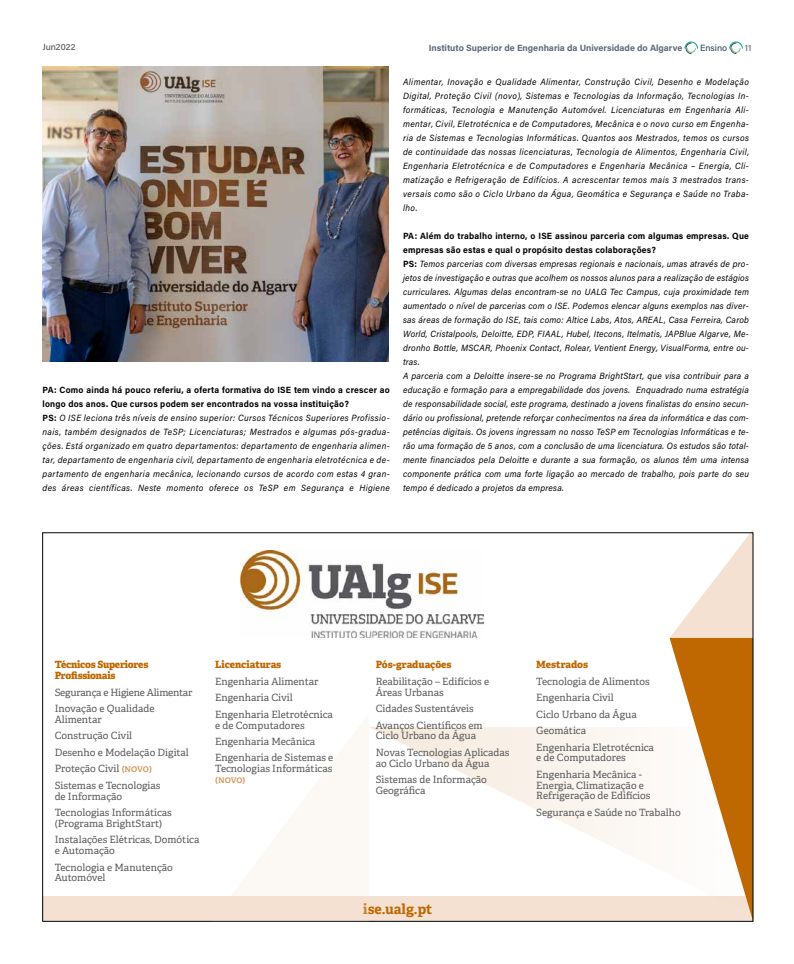
<style>
.page{position:relative;width:794px;height:964px;background:#fff}
.page>*{position:absolute;margin:0;border:0;box-sizing:border-box;transform-origin:0 0}
.t1{font:700 14px "Adelle";color:#bf6700}
.t2{font:10px/16.5px "Adelle";color:#5a5a5d}
.t3{font:800 10px/10.8px "Adelle";letter-spacing:-.02em;color:#bf6700}
.t4{font:10px/16.5px "Adelle";letter-spacing:-.02em;color:#5a5a5d}
.t5{font:600 10px "Adelle";color:#d4965a}
.t6{font:italic 9px/14px "Acumin Pro";letter-spacing:.025em;color:#000;text-align:justify;scale:.95 1}
.t7{font:italic 9px/14px "Acumin Pro";letter-spacing:.045em;color:#000;scale:.95 1}
.t8{font:700 9px "Acumin Pro";color:#5c687c}
.t9{font:500 9px "Acumin Pro";color:#565655}
.t10{font:500 9px "Acumin Pro";color:#394d63}
.t11{font:500 9px "Acumin Pro";color:#5c687c}
.s1{font-weight:700;font-style:normal}
.s2{font-weight:600;color:#d4965a}
</style>
<div class="page">
<svg style="left:684px;top:41px;width:14px;height:13px"></svg>
<svg style="left:729px;top:41px;width:14px;height:13px"></svg>
<div style="left:43px;top:896px;width:710px;height:25px;background:#f4e1d1"></div>
<svg style="left:669px;top:530px;width:84px;height:197px"></svg>
<img style="left:240px;top:551px;width:243px;height:87px">
<img style="left:43px;top:67px;width:345px;height:295px">
<svg style="left:211px;top:920px;width:158px;height:1px"></svg>
<svg style="left:369px;top:727px;width:384px;height:189px"></svg>
<p class="t9" style="left:43px;top:40px;width:35px">Jun2022</p>
<p class="t8" style="left:429px;top:42px;width:255px">Instituto Superior de Engenharia da Universidade do Algarve</p>
<p class="t10" style="left:700px;top:42px;width:29px">Ensino</p>
<p class="t11" style="left:745px;top:42px;width:8px">11</p>
<p class="t7" style="left:43px;top:382px;width:367px"><span class="s1">PA: Como ainda há pouco referiu, a oferta formativa do ISE tem vindo a crescer ao longo dos anos. Que cursos podem ser encontrados na vossa instituição?<br>PS:</span> O ISE leciona três níveis de ensino superior: Cursos Técnicos Superiores Profissio&shy;nais, também designados de TeSP; Licenciaturas; Mestrados e algumas pós-gradua&shy;ções. Está organizado em quatro departamentos: departamento de engenharia alimen&shy;tar, departamento de engenharia civil, departamento de engenharia eletrotécnica e de&shy;partamento de engenharia mecânica, lecionando cursos de acordo com estas 4 gran&shy;des áreas científicas. Neste momento oferece os TeSP em Segurança e Higiene</p>
<p class="t6" style="left:403px;top:74px;width:366px">Alimentar, Inovação e Qualidade Alimentar, Construção Civil, Desenho e Modelação Digital, Proteção Civil (novo), Sistemas e Tecnologias da Informação, Tecnologias In&shy;formáticas, Tecnologia e Manutenção Automóvel. Licenciaturas em Engenharia Ali&shy;mentar, Civil, Eletrotécnica e de Computadores, Mecânica e o novo curso em Engenha&shy;ria de Sistemas e Tecnologias Informáticas. Quantos aos Mestrados, temos os cursos de continuidade das nossas licenciaturas, Tecnologia de Alimentos, Engenharia Civil, Engenharia Eletrotécnica e de Computadores e Engenharia Mecânica – Energia, Cli&shy;matização e Refrigeração de Edifícios. A acrescentar temos mais 3 mestrados trans&shy;versais como são o Ciclo Urbano da Água, Geomática e Segurança e Saúde no Traba&shy;lho.</p>
<p class="t6" style="left:403px;top:228px;width:366px;text-align:left"><span class="s1">PA: Além do trabalho interno, o ISE assinou parceria com algumas empresas. Que empresas são estas e qual o propósito destas colaborações?<br>PS:</span> Temos parcerias com diversas empresas regionais e nacionais, umas através de pro&shy;jetos de investigação e outras que acolhem os nossos alunos para a realização de estágios curriculares. Algumas delas encontram-se no UALG Tec Campus, cuja proximidade tem aumentado o nível de parcerias com o ISE. Podemos elencar alguns exemplos nas diver&shy;sas áreas de formação do ISE, tais como: Altice Labs, Atos, AREAL, Casa Ferreira, Carob World, Cristalpools, Deloitte, EDP, FIAAL, Hubel, Itecons, Itelmatis, JAPBlue Algarve, Me&shy;dronho Bottle, MSCAR, Phoenix Contact, Rolear, Ventient Energy, VisualForma, entre ou&shy;tras.<br>A parceria com a Deloitte insere-se no Programa BrightStart, que visa contribuir para a educação e formação para a empregabilidade dos jovens. Enquadrado numa estratégia de responsabilidade social, este programa, destinado a jovens finalistas do ensino secun&shy;dário ou profissional, pretende reforçar conhecimentos na área da informática e das com&shy;petências digitais. Os jovens ingressam no nosso TeSP em Tecnologias Informáticas e te&shy;rão uma formação de 5 anos, com a conclusão de uma licenciatura. Os estudos são total&shy;mente financiados pela Deloitte e durante a sua formação, os alunos têm uma intensa componente prática com uma forte ligação ao mercado de trabalho, pois parte do seu tempo é dedicado a projetos da empresa.</p>
<p class="t3" style="left:55px;top:659px;width:95px">Técnicos Superiores<br>Profissionais</p>
<p class="t4" style="left:55px;top:684px;width:139px">Segurança e Higiene Alimentar<br>Inovação e Qualidade</p>
<p class="t2" style="left:55px;top:711px;width:136px">Alimentar<br>Construção Civil<br>Desenho e Modelação Digital<br>Proteção Civil <span class="s2">(novo)<br></span>Sistemas e Tecnologias</p>
<p class="t2" style="left:55px;top:788px;width:119px">de Informação<br>Tecnologias Informáticas</p>
<p class="t2" style="left:55px;top:815px;width:146px">(Programa BrightStart)<br>Instalações Elétricas, Domótica</p>
<p class="t2" style="left:55px;top:842px;width:120px">e Automação<br>Tecnologia e Manutenção</p>
<p class="t2" style="left:55px;top:869px;width:52px">Automóvel</p>
<p class="t3" style="left:215px;top:659px;width:68px">Licenciaturas</p>
<p class="t2" style="left:215px;top:673px;width:119px">Engenharia Alimentar<br>Engenharia Civil<br>Engenharia Eletrotécnica</p>
<p class="t2" style="left:215px;top:717px;width:120px">e de Computadores<br>Engenharia Mecânica<br>Engenharia de Sistemas e</p>
<p class="t2" style="left:215px;top:760px;width:119px">Tecnologias Informáticas</p>
<p class="t5" style="left:215px;top:773px;width:32px">(novo)</p>
<p class="t3" style="left:376px;top:659px;width:77px">Pós-graduações</p>
<p class="t2" style="left:376px;top:676px;width:115px;line-height:10.8px">Reabilitação – Edifícios e<br>Áreas Urbanas</p>
<p class="t2" style="left:376px;top:700px;width:108px">Cidades Sustentáveis<br>Avanços Científicos em</p>
<p class="t2" style="left:376px;top:728px;width:135px">Ciclo Urbano da Água<br>Novas Tecnologias Aplicadas</p>
<p class="t2" style="left:376px;top:755px;width:115px">ao Ciclo Urbano da Água<br>Sistemas de Informação</p>
<p class="t2" style="left:376px;top:782px;width:51px">Geográfica</p>
<p class="t3" style="left:536px;top:659px;width:53px">Mestrados</p>
<p class="t2" style="left:536px;top:673px;width:119px">Tecnologia de Alimentos<br>Engenharia Civil<br>Ciclo Urbano da Água<br>Geomática<br>Engenharia Eletrotécnica</p>
<p class="t2" style="left:536px;top:750px;width:107px">e de Computadores<br>Engenharia Mecânica -</p>
<p class="t2" style="left:536px;top:780px;width:116px;line-height:10.8px">Energia, Climatização e<br>Refrigeração de Edifícios</p>
<p class="t2" style="left:536px;top:804px;width:146px">Segurança e Saúde no Trabalho</p>
<h1 class="t1" style="left:363px;top:900px;width:71px">ise.ualg.pt</h1>
</div>
